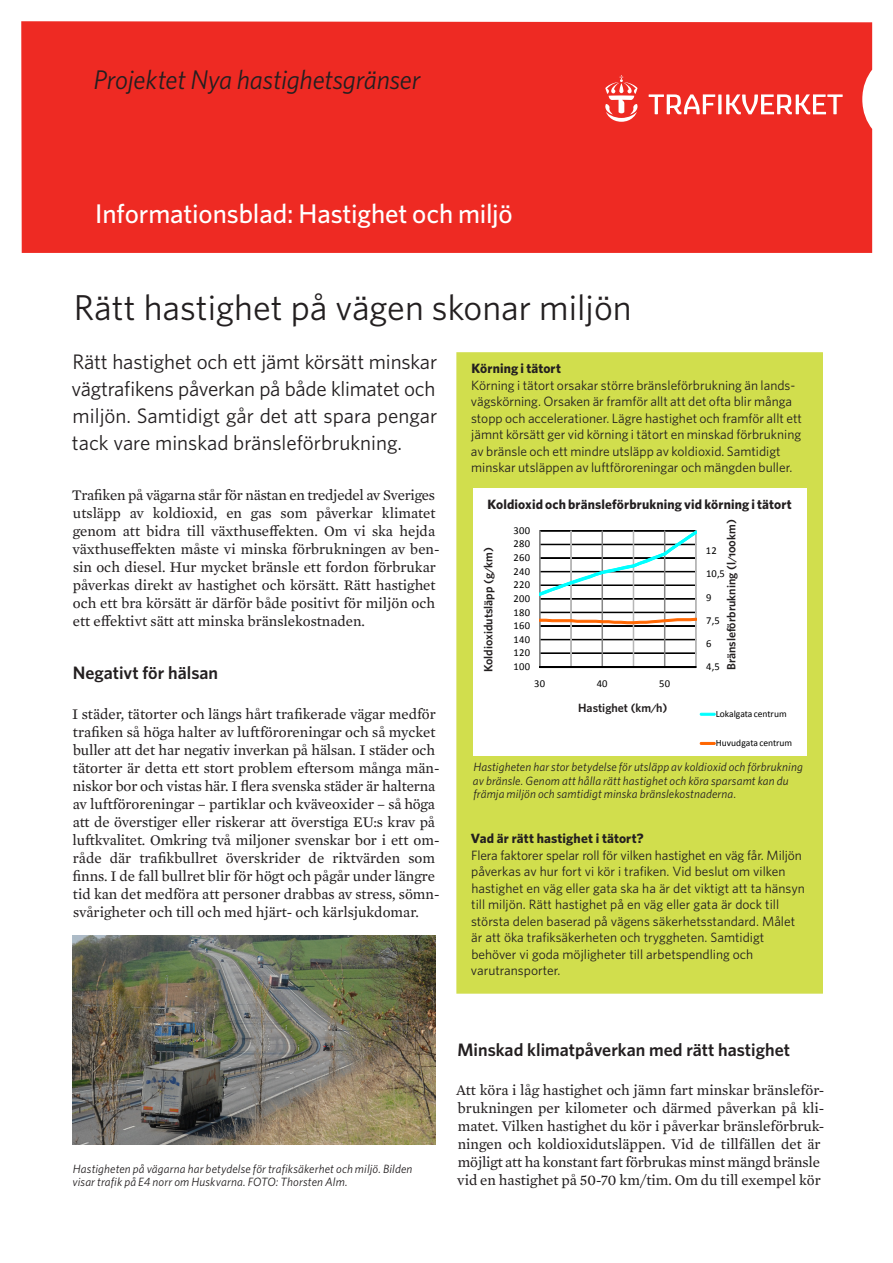
<style>
.page{position:relative;width:893px;height:1263px;background:#fff}
.page>*{position:absolute;margin:0;border:0;box-sizing:border-box;transform-origin:0 0}
.Rubrik{font:36px "Whitney";color:#231f20}
.t1{font:500 27px "Whitney";letter-spacing:-.005em;color:#fff}
.t2{font:italic 27px "Whitney";letter-spacing:-.01em;color:#231f20}
.t3{font:21px/27px "Whitney";color:#231f20;text-align:justify}
.Rubrik_nivå_2{font:600 18px "Whitney";color:#231f20}
.Brödtext{font:15px/18px "Mercury Text G2";color:#231f20}
.t4{font:13.65px "Calibri";letter-spacing:-.005em;color:#000}
.Fakta_text{font:13.5px/16.5px "Whitney";color:#231f20}
.Fakta_text-2{font:700 13.5px "Whitney";letter-spacing:.01em;color:#231f20}
.Bildtext{font:italic 12px/13.5px "Whitney";letter-spacing:.01em;color:#231f20}
.t5{font:600 12px "Whitney";color:#231f20}
.t6{font:10.5px "Calibri";letter-spacing:.015em;color:#000}
.t7{font:700 9.6px "Calibri";color:#000}
.t8{font:9.6px "Calibri";color:#000}
.s1{font-weight:700}
</style>
<div class="page">
<div style="left:21px;top:21px;width:851px;height:232px;background:#ee2a23"></div>
<svg style="left:649px;top:94px;width:194px;height:20px"></svg>
<svg style="left:605px;top:75px;width:33px;height:47px"></svg>
<div style="left:457px;top:353px;width:365px;height:640px;background:#d1de4d"></div>
<div style="left:456px;top:352px;width:367px;height:642px;border:2px solid #d1de4d"></div>
<img style="left:72px;top:935px;width:364px;height:210px">
<div style="left:473px;top:488px;width:334px;height:268px;background:#fff"></div>
<hr style="left:540px;top:653px;width:156px;height:1px;background:#000">
<hr style="left:540px;top:639px;width:156px;height:1px;background:#000">
<hr style="left:540px;top:625px;width:156px;height:1px;background:#000">
<hr style="left:540px;top:612px;width:156px;height:1px;background:#000">
<hr style="left:540px;top:598px;width:156px;height:1px;background:#000">
<hr style="left:540px;top:530px;width:156px;height:1px;background:#000">
<hr style="left:571px;top:531px;width:1px;height:136px;background:#b7b7b7">
<hr style="left:633px;top:531px;width:1px;height:136px;background:#b7b7b7">
<hr style="left:695px;top:531px;width:1px;height:136px;background:#b7b7b7">
<hr style="left:539px;top:531px;width:1px;height:136px;background:#868686">
<hr style="left:602px;top:531px;width:1px;height:136px;background:#868686">
<hr style="left:664px;top:531px;width:1px;height:136px;background:#868686">
<div style="left:539px;top:666px;width:157px;height:2px;border:1px solid #000"></div>
<svg style="left:540px;top:618px;width:157px;height:6px"></svg>
<svg style="left:540px;top:531px;width:157px;height:65px"></svg>
<svg style="left:699px;top:712px;width:17px;height:33px"></svg>
<div style="left:700px;top:742px;width:15px;height:3px;border:1px solid #f60"></div>
<p class="t2" style="left:94px;top:61px;width:328px">Projektet Nya hastighetsgränser</p>
<p class="t1" style="left:95px;top:196px;width:419px">Informationsblad: Hastighet och miljö</p>
<p class="Rubrik" style="left:74px;top:283px;width:559px">Rätt hastighet på vägen skonar miljön</p>
<p class="Fakta_text-2" style="left:472px;top:359px;width:91px">Körning i tätort</p>
<p class="Fakta_text" style="left:471px;top:376px;width:332px">Körning i tätort orsakar större bränsleförbrukning än lands&shy;vägskörning. Orsaken är framför allt att det ofta blir många stopp och accelerationer. Lägre hastighet och framför allt ett jämnt körsätt ger vid körning i tätort en minskad förbrukning av bränsle och ett mindre utsläpp av koldioxid. Samtidigt minskar utsläppen av luftföroreningar och mängden buller.</p>
<p class="t3" style="left:72px;top:347px;width:367px">Rätt hastighet och ett jämt körsätt minskar vägtrafikens påverkan på både klimatet och miljön. Samtidigt går det att spara pengar tack vare minskad bränsleförbrukning.</p>
<p class="Brödtext" style="left:72px;top:485px;width:369px">Trafiken på vägarna står för nästan en tredjedel av Sveriges utsläpp av koldioxid, en gas som påverkar klimatet genom att bidra till växthuseffekten. Om vi ska hejda växthuseffekten måste vi minska förbrukningen av ben&shy;sin och diesel. Hur mycket bränsle ett fordon förbrukar påverkas direkt av hastighet och körsätt. Rätt hastighet och ett bra körsätt är därför både positivt för miljön och ett effektivt sätt att minska bränslekostnaden.</p>
<p class="t4" style="left:519px;top:494px;width:284px">Koldioxid och bränsleförbrukning vid körning i tätort</p>
<p class="Fakta_text-2" style="left:488px;top:495px;width:50px">Koldioxi</p>
<p class="Fakta_text-2" style="left:552px;top:495px;width:241px">ch bränsleförbrukning vid körning i tätort</p>
<p class="t5" style="left:723px;top:670px;width:152px;rotate:-90deg">Bränsleförbrukning (l/100km)</p>
<p class="t6" style="left:514px;top:524px;width:18px">300</p>
<p class="t6" style="left:514px;top:537px;width:18px">280</p>
<p class="t7" style="left:724px;top:658px;width:119px;rotate:-90deg">Bränsleförbrukning (l/100km)</p>
<p class="t6" style="left:706px;top:544px;width:12px">12</p>
<p class="t5" style="left:480px;top:672px;width:126px;rotate:-90deg">Koldioxidutsläpp (g/km)</p>
<p class="t6" style="left:514px;top:551px;width:18px">260</p>
<p class="t6" style="left:514px;top:564px;width:18px">240</p>
<p class="t6" style="left:706px;top:567px;width:20px">10,5</p>
<p class="t6" style="left:514px;top:578px;width:18px">220</p>
<p class="t6" style="left:706px;top:590px;width:7px">9</p>
<p class="t6" style="left:514px;top:592px;width:18px">200</p>
<p class="t6" style="left:514px;top:605px;width:18px">180</p>
<p class="t6" style="left:706px;top:614px;width:15px">7,5</p>
<p class="t6" style="left:514px;top:619px;width:18px">160</p>
<p class="t6" style="left:514px;top:633px;width:18px">140</p>
<p class="t6" style="left:706px;top:637px;width:7px">6</p>
<p class="t6" style="left:514px;top:646px;width:18px">120</p>
<p class="t6" style="left:514px;top:660px;width:18px">100</p>
<p class="t6" style="left:706px;top:660px;width:15px">4,5</p>
<p class="Rubrik_nivå_2" style="left:73px;top:661px;width:147px">Negativt för hälsan</p>
<p class="Brödtext" style="left:72px;top:704px;width:369px">I städer, tätorter och längs hårt trafikerade vägar medför trafiken så höga halter av luftföroreningar och så mycket buller att det har negativ inverkan på hälsan. I städer och tätorter är detta ett stort problem eftersom många män&shy;niskor bor och vistas här. I flera svenska städer är halterna av luftföroreningar – partiklar och kväveoxider – så höga att de överstiger eller riskerar att överstiga EU:s krav på luftkvalitet. Omkring två miljoner svenskar bor i ett om&shy;råde där trafikbullret överskrider de riktvärden som finns. I de fall bullret blir för högt och pågår under längre tid kan det medföra att personer drabbas av stress, sömn&shy;svårigheter och till och med hjärt- och kärlsjukdomar.</p>
<p class="t6" style="left:534px;top:677px;width:12px">30</p>
<p class="t6" style="left:597px;top:677px;width:12px">40</p>
<p class="t6" style="left:659px;top:677px;width:12px">50</p>
<p class="t7" style="left:425px;top:778px;width:97px;rotate:-90deg">Koldioxidutsläpp (g/km)</p>
<p class="t7" style="left:593px;top:697px;width:69px">Hastighet (km/h)</p>
<p class="t6" style="left:638px;top:698px;width:20px">10,5</p>
<p class="t5" style="left:578px;top:700px;width:91px">Hastighet (km/h)</p>
<p class="t8" style="left:716px;top:708px;width:73px">Lokalgata centrum</p>
<p class="t8" style="left:716px;top:737px;width:78px">Huvudgata centrum</p>
<p class="Bildtext" style="left:473px;top:760px;width:332px">Hastigheten har stor betydelse för utsläpp av koldioxid och förbrukning av bränsle. Genom att hålla rätt hastighet och köra sparsamt kan du främja miljön och samtidigt minska bränslekostnaderna.</p>
<p class="t6" style="left:638px;top:767px;width:7px">6</p>
<p class="t6" style="left:638px;top:791px;width:15px">4,5</p>
<p class="t7" style="left:524px;top:827px;width:69px">Hastighet (km/h)</p>
<p class="Fakta_text" style="left:471px;top:830px;width:336px"><span class="s1">Vad är rätt hastighet i tätort?<br></span>Flera faktorer spelar roll för vilken hastighet en väg får. Miljön påverkas av hur fort vi kör i trafiken. Vid beslut om vilken hastighet en väg eller gata ska ha är det viktigt att ta hänsyn till miljön. Rätt hastighet på en väg eller gata är dock till största delen baserad på vägens säkerhetsstandard. Målet är att öka trafiksäkerheten och tryggheten. Samtidigt behöver vi goda möjligheter till arbetspendling och varutransporter.</p>
<p class="Bildtext" style="left:72px;top:1161px;width:341px">Hastigheten på vägarna har betydelse för trafiksäkerhet och miljö. Bilden visar trafik på E4 norr om Huskvarna. FOTO: Thorsten Alm.</p>
<p class="Rubrik_nivå_2" style="left:458px;top:1037px;width:334px">Minskad klimatpåverkan med rätt hastighet</p>
<p class="Brödtext" style="left:456px;top:1080px;width:370px">Att köra i låg hastighet och jämn fart minskar bränsleför&shy;brukningen per kilometer och därmed påverkan på kli&shy;matet. Vilken hastighet du kör i påverkar bränsleförbruk&shy;ningen och koldioxidutsläppen. Vid de tillfällen det är möjligt att ha konstant fart förbrukas minst mängd bränsle vid en hastighet på 50-70 km/tim. Om du till exempel kör</p>
</div>
